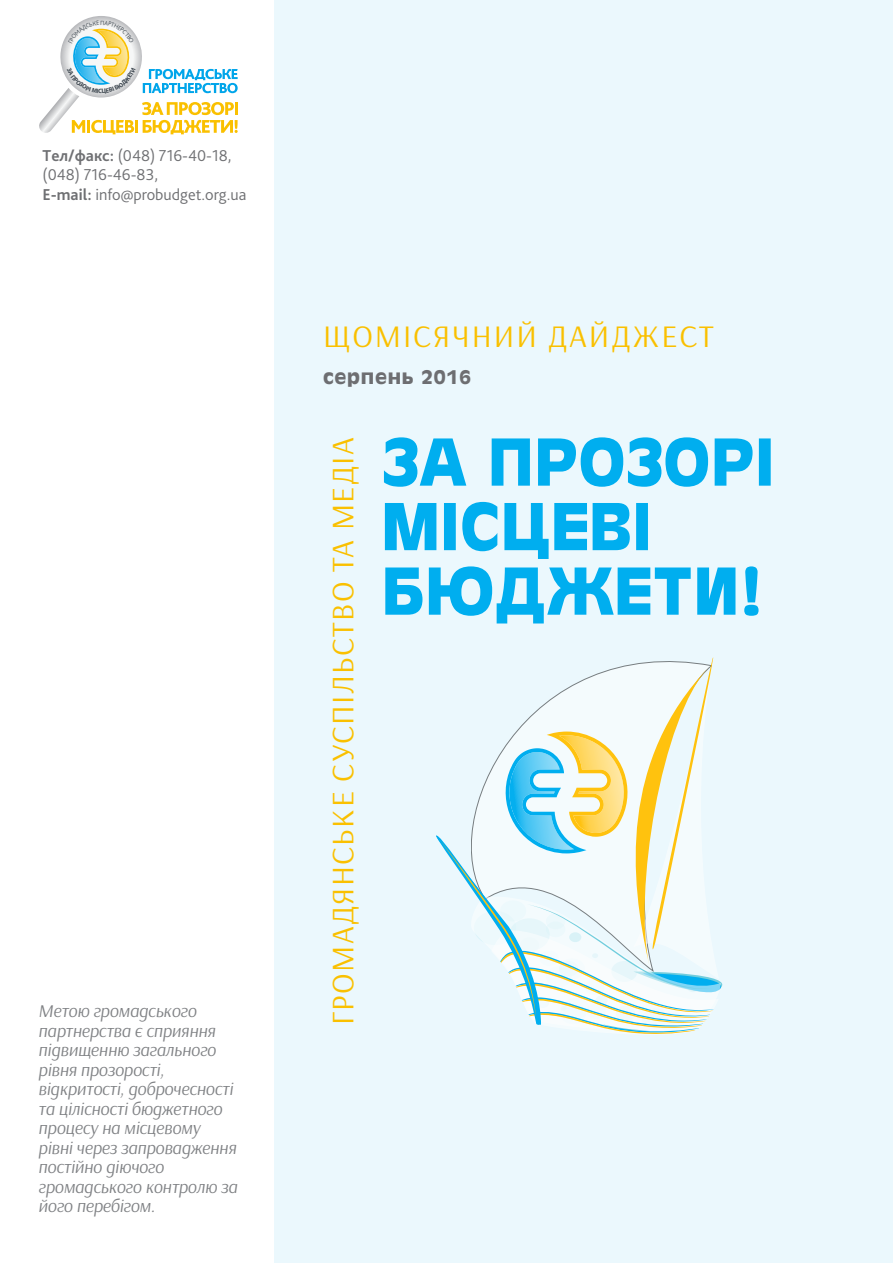
<style>
.page{position:relative;width:893px;height:1263px;background:#fff}
.page>*{position:absolute;margin:0;border:0;box-sizing:border-box;transform-origin:0 0}
.t1{font:700 63px/64.5px "Antique Olive";color:#00aeef}
.t2{font:31.5px "Arsenal";letter-spacing:.04em;color:#fac000}
.t3{font:31.5px "Arsenal";letter-spacing:.06em;color:#fac000}
.t4{font:italic 18px/19.5px "Arsenal";letter-spacing:-.01em;color:#808285}
.t5{font:700 18px "Antique Olive";letter-spacing:.04em;color:#6d6e71}
.t6{font:300 16.5px/19.8px "Bliss Pro";color:#6f7073}
.s1{font-weight:700}
</style>
<div class="page">
<div style="left:274px;top:0;width:619px;height:1263px;background:#ebf8fd"></div>
<svg style="left:436px;top:657px;width:287px;height:377px"></svg>
<svg style="left:39px;top:16px;width:199px;height:118px"></svg>
<p class="t6" style="left:43px;top:145px;width:205px"><span class="s1">Тел/факс:</span> (048) 716-40-18, (048) 716-46-83,<br><span class="s1">Е-mail:</span> info@probudget.org.ua</p>
<p class="t4" style="left:38px;top:1001px;width:201px">Метою громадського партнерства є сприяння підвищенню загального рівня прозорості, відкритості, доброчесності та цілісності бюджетного процесу на місцевому рівні через запровадження постійно діючого громадського контролю за його перебігом.</p>
<h2 class="t3" style="left:323px;top:317px;width:392px">ЩОМІСЯЧНИЙ ДАЙДЖЕСТ</h2>
<p class="t5" style="left:323px;top:365px;width:149px">серпень 2016</p>
<h2 class="t2" style="left:324px;top:1025px;width:589px;rotate:-90deg">ГРОМАДЯНСЬКЕ СУСПІЛЬСТВО ТА МЕДІА</h2>
<h1 class="t1" style="left:382px;top:429px;width:394px">ЗА ПРОЗОРІ<br>МІСЦЕВІ<br>БЮДЖЕТИ!</h1>
</div>
